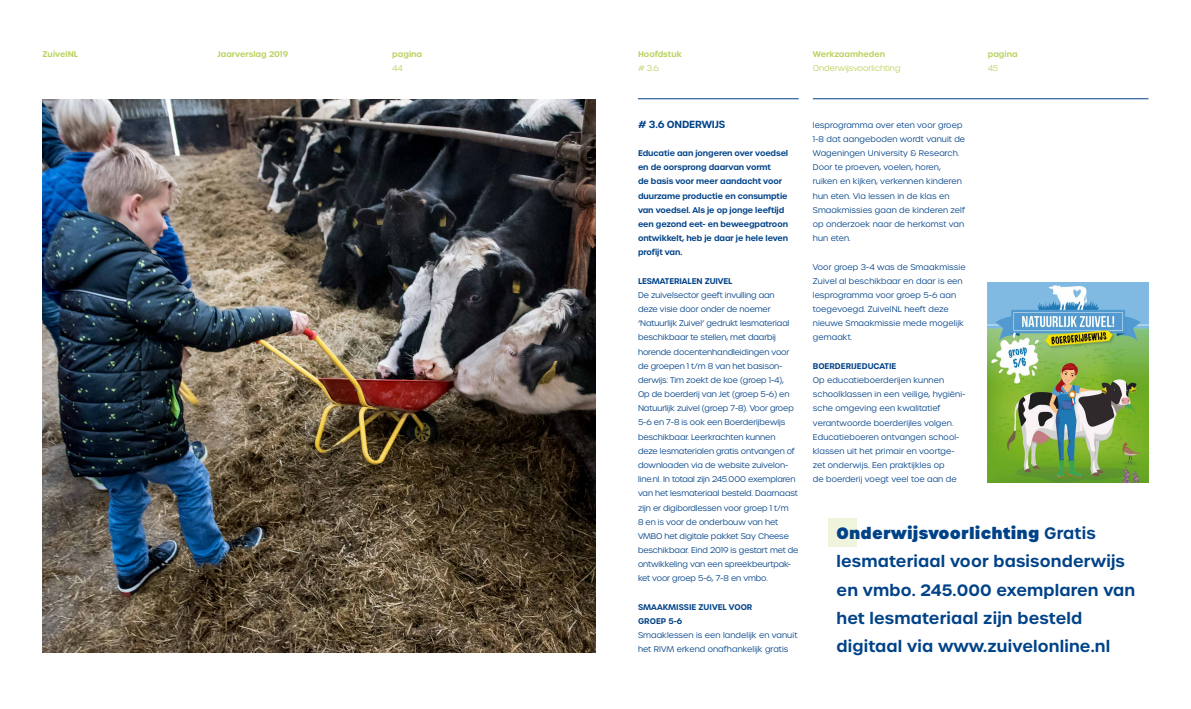
<style>
.page{position:relative;width:1191px;height:709px;background:#fff}
.page>*{position:absolute;margin:0;border:0;box-sizing:border-box;transform-origin:0 0}
.t1{font:600 16px/28.4px "Urbane";letter-spacing:.01em;color:#004288}
.t2{font:600 10px "Urbane";letter-spacing:-.02em;color:#004288}
.t3{font:300 8px/14.2px "Urbane";letter-spacing:.01em;color:#004288}
.t4{font:300 8px/14.2px "Urbane";letter-spacing:-.01em;color:#004288}
.t5{font:600 8px/14.2px "Urbane";letter-spacing:-.01em;color:#004288}
.t6{font:600 8px "Urbane";color:#bad25f}
.t7{font:300 8px "Urbane";color:#bad25f}
.s1{font-weight:800}
</style>
<div class="page">
<div style="left:828px;top:518px;width:28px;height:29px;background:#eff4dd"></div>
<hr style="left:813px;top:98px;width:335px;height:1px;background:#004288">
<img style="left:43px;top:99px;width:552px;height:553px">
<img style="left:987px;top:282px;width:161px;height:200px">
<hr style="left:638px;top:98px;width:160px;height:1px;background:#004288">
<p class="t6" style="left:43px;top:48px;width:37px">ZuivelNL</p>
<p class="t6" style="left:217px;top:48px;width:72px">Jaarverslag 2019</p>
<p class="t6" style="left:392px;top:48px;width:31px">pagina</p>
<p class="t7" style="left:392px;top:63px;width:12px">44</p>
<p class="t6" style="left:638px;top:48px;width:45px">Hoofdstuk</p>
<p class="t7" style="left:638px;top:63px;width:23px"># 3.6</p>
<p class="t6" style="left:813px;top:48px;width:74px">Werkzaamheden</p>
<p class="t7" style="left:813px;top:63px;width:89px">Onderwijsvoorlichting</p>
<p class="t6" style="left:987px;top:48px;width:31px">pagina</p>
<p class="t7" style="left:987px;top:63px;width:12px">45</p>
<p class="t2" style="left:638px;top:117px;width:89px"># 3.6 ONDERWIJS</p>
<p class="t5" style="left:638px;top:146px;width:152px">Educatie aan jongeren over voedsel en de oorsprong daarvan vormt<br>de basis voor meer aandacht voor duurzame productie en consumptie van voedsel. Als je op jonge leeftijd een gezond eet- en beweegpatroon ontwikkelt, heb je daar je hele leven profijt van.</p>
<p class="t5" style="left:638px;top:274px;width:96px">LESMATERIALEN ZUIVEL</p>
<p class="t4" style="left:638px;top:288px;width:162px">De zuivelsector geeft invulling aan<br>deze visie door onder de noemer ‘Natuurlijk Zuivel’ gedrukt lesmateriaal beschikbaar te stellen, met daarbij horende docentenhandleidingen voor de groepen 1 t/m 8 van het basison&shy;derwijs: Tim zoekt de koe (groep 1-4),<br>Op de boerderij van Jet (groep 5-6) en Natuurlijk zuivel (groep 7-8). Voor groep 5-6 en 7-8 is ook een Boerderijbewijs beschikbaar. Leerkrachten kunnen<br>deze lesmaterialen gratis ontvangen of downloaden via de website zuivelon&shy;line.nl. In totaal zijn 245.000 exemplaren van het lesmateriaal besteld. Daarnaast zijn er digibordlessen voor groep 1 t/m<br>8 en is voor de onderbouw van het VMBO het digitale pakket Say Cheese beschikbaar. Eind 2019 is gestart met de ontwikkeling van een spreekbeurtpak&shy;ket voor groep 5-6, 7-8 en vmbo.</p>
<p class="t5" style="left:638px;top:600px;width:116px">SMAAKMISSIE ZUIVEL VOOR<br>GROEP 5-6</p>
<p class="t3" style="left:638px;top:628px;width:161px">Smaaklessen is een landelijk en vanuit het RIVM erkend onafhankelijk gratis</p>
<p class="t3" style="left:813px;top:118px;width:154px">lesprogramma over eten voor groep<br>1-8 dat aangeboden wordt vanuit de<br>Wageningen University &amp; Research.<br>Door te proeven, voelen, horen, ruiken en kijken, verkennen kinderen hun eten. Via lessen in de klas en<br>Smaakmissies gaan de kinderen zelf op onderzoek naar de herkomst van hun eten.</p>
<p class="t3" style="left:813px;top:259px;width:154px">Voor groep 3-4 was de Smaakmissie<br>Zuivel al beschikbaar en daar is een lesprogramma voor groep 5-6 aan toegevoegd. ZuivelNL heeft deze nieuwe Smaakmissie mede mogelijk gemaakt.</p>
<p class="t5" style="left:813px;top:359px;width:85px">BOERDERIJEDUCATIE</p>
<p class="t3" style="left:813px;top:373px;width:154px">Op educatieboerderijen kunnen schoolklassen in een veilige, hygiëni&shy;sche omgeving een kwalitatief verantwoorde boerderijles volgen.<br>Educatieboeren ontvangen school&shy;klassen uit het primair en voortge&shy;zet onderwijs. Een praktijkles op<br>de boerderij voegt veel toe aan de</p>
<h1 class="t1" style="left:836px;top:519px;width:300px"><span class="s1">Onderwijsvoorlichting</span> Gratis lesmateriaal voor basisonderwijs en vmbo. 245.000 exemplaren van het lesmateriaal zijn besteld digitaal via www.zuivelonline.nl</h1>
</div>
